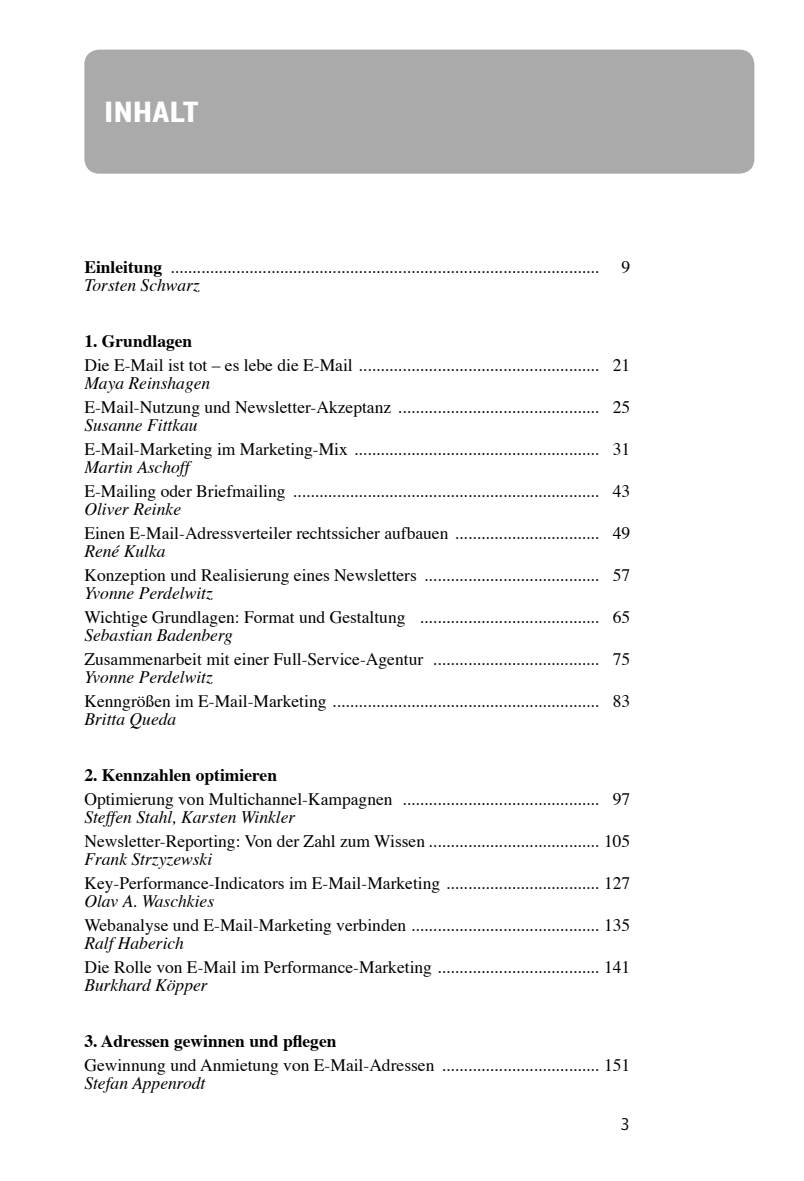
<style>
.page{position:relative;width:804px;height:1181px;background:#fff}
.page>*{position:absolute;margin:0;border:0;box-sizing:border-box;transform-origin:0 0}
.KAPITELHEAD{font:700 condensed 29.75px "Gill Sans";color:#fff;scale:1.07 1}
.BROTTEXT{font:17.5px "Times";color:#000}
.BROTTEXT-2{font:italic 17.5px "Times";color:#000}
.BROTTEXT_-_FETT{font:700 17.5px "Times";color:#000}
.BROTTEXT_-_FETT-2{font:italic 17.5px "Times";color:#000}
.t1{font:17.5px "Quay Sans EF";color:#000}
</style>
<div class="page">
<div style="left:84px;top:50px;width:670px;height:124px;background:#aaa"></div>
<p class="KAPITELHEAD" style="left:104px;top:94px;width:90px">INHALT</p>
<p class="BROTTEXT_-_FETT" style="left:84px;top:250px;width:79px">Einleitung</p>
<p class="BROTTEXT_-_FETT-2" style="left:84px;top:269px;width:117px">Torsten Schwarz</p>
<p class="BROTTEXT" style="left:171px;top:251px;width:430px">..................................................................................................</p>
<p class="BROTTEXT" style="left:621px;top:251px;width:10px">9</p>
<p class="BROTTEXT_-_FETT" style="left:84px;top:324px;width:109px">1. Grundlagen</p>
<p class="BROTTEXT" style="left:84px;top:349px;width:547px">Die E-Mail ist tot – es lebe die E-Mail ....................................................... 21</p>
<p class="BROTTEXT-2" style="left:84px;top:367px;width:127px">Maya Reinshagen</p>
<p class="BROTTEXT" style="left:84px;top:391px;width:547px">E-Mail-Nutzung und Newsletter-Akzeptanz .............................................. 25</p>
<p class="BROTTEXT-2" style="left:84px;top:409px;width:115px">Susanne Fittkau</p>
<p class="BROTTEXT" style="left:84px;top:433px;width:547px">E-Mail-Marketing im Marketing-Mix ........................................................ 31</p>
<p class="BROTTEXT-2" style="left:84px;top:451px;width:107px">Martin Aschoff</p>
<p class="BROTTEXT" style="left:84px;top:475px;width:547px">E-Mailing oder Briefmailing ...................................................................... 43</p>
<p class="BROTTEXT-2" style="left:84px;top:493px;width:98px">Oliver Reinke</p>
<p class="BROTTEXT" style="left:84px;top:517px;width:547px">Einen E-Mail-Adressverteiler rechtssicher aufbauen ................................. 49</p>
<p class="BROTTEXT-2" style="left:84px;top:535px;width:83px">René Kulka</p>
<p class="BROTTEXT" style="left:84px;top:559px;width:547px">Konzeption und Realisierung eines Newsletters ........................................ 57</p>
<p class="BROTTEXT-2" style="left:84px;top:577px;width:130px">Yvonne Perdelwitz</p>
<p class="BROTTEXT" style="left:84px;top:601px;width:323px">Wichtige Grundlagen: Format und Gestaltung</p>
<p class="BROTTEXT-2" style="left:84px;top:619px;width:150px">Sebastian Badenberg</p>
<p class="BROTTEXT" style="left:84px;top:643px;width:340px">Zusammenarbeit mit einer Full-Service-Agentur</p>
<p class="BROTTEXT-2" style="left:84px;top:661px;width:130px">Yvonne Perdelwitz</p>
<p class="BROTTEXT" style="left:84px;top:685px;width:547px">Kenngrößen im E-Mail-Marketing ............................................................. 83</p>
<p class="BROTTEXT-2" style="left:84px;top:703px;width:93px">Britta Queda</p>
<p class="BROTTEXT" style="left:420px;top:601px;width:211px">......................................... 65</p>
<p class="BROTTEXT" style="left:433px;top:643px;width:198px">...................................... 75</p>
<p class="BROTTEXT_-_FETT" style="left:84px;top:758px;width:194px">2. Kennzahlen optimieren</p>
<p class="BROTTEXT" style="left:84px;top:783px;width:310px">Optimierung von Multichannel-Kampagnen</p>
<p class="BROTTEXT-2" style="left:84px;top:801px;width:212px">Steffen Stahl, Karsten Winkler</p>
<p class="BROTTEXT" style="left:84px;top:825px;width:547px">Newsletter-Reporting: Von der Zahl zum Wissen ....................................... 105</p>
<p class="BROTTEXT-2" style="left:84px;top:843px;width:129px">Frank Strzyzewski</p>
<p class="BROTTEXT" style="left:84px;top:867px;width:547px">Key-Performance-Indicators im E-Mail-Marketing ................................... 127</p>
<p class="BROTTEXT-2" style="left:84px;top:885px;width:131px">Olav A. Waschkies</p>
<p class="BROTTEXT" style="left:84px;top:909px;width:547px">Webanalyse und E-Mail-Marketing verbinden ........................................... 135</p>
<p class="BROTTEXT-2" style="left:84px;top:927px;width:101px">Ralf Haberich</p>
<p class="BROTTEXT" style="left:84px;top:951px;width:547px">Die Rolle von E-Mail im Performance-Marketing ..................................... 141</p>
<p class="BROTTEXT-2" style="left:84px;top:969px;width:125px">Burkhard Köpper</p>
<p class="BROTTEXT" style="left:402px;top:783px;width:229px">............................................. 97</p>
<p class="BROTTEXT_-_FETT" style="left:84px;top:1024px;width:254px">3. Adressen gewinnen und pflegen</p>
<p class="BROTTEXT" style="left:84px;top:1049px;width:547px">Gewinnung und Anmietung von E-Mail-Adressen .................................... 151</p>
<p class="BROTTEXT-2" style="left:84px;top:1067px;width:123px">Stefan Appenrodt</p>
<p class="t1" style="left:621px;top:1114px;width:11px">3</p>
</div>
